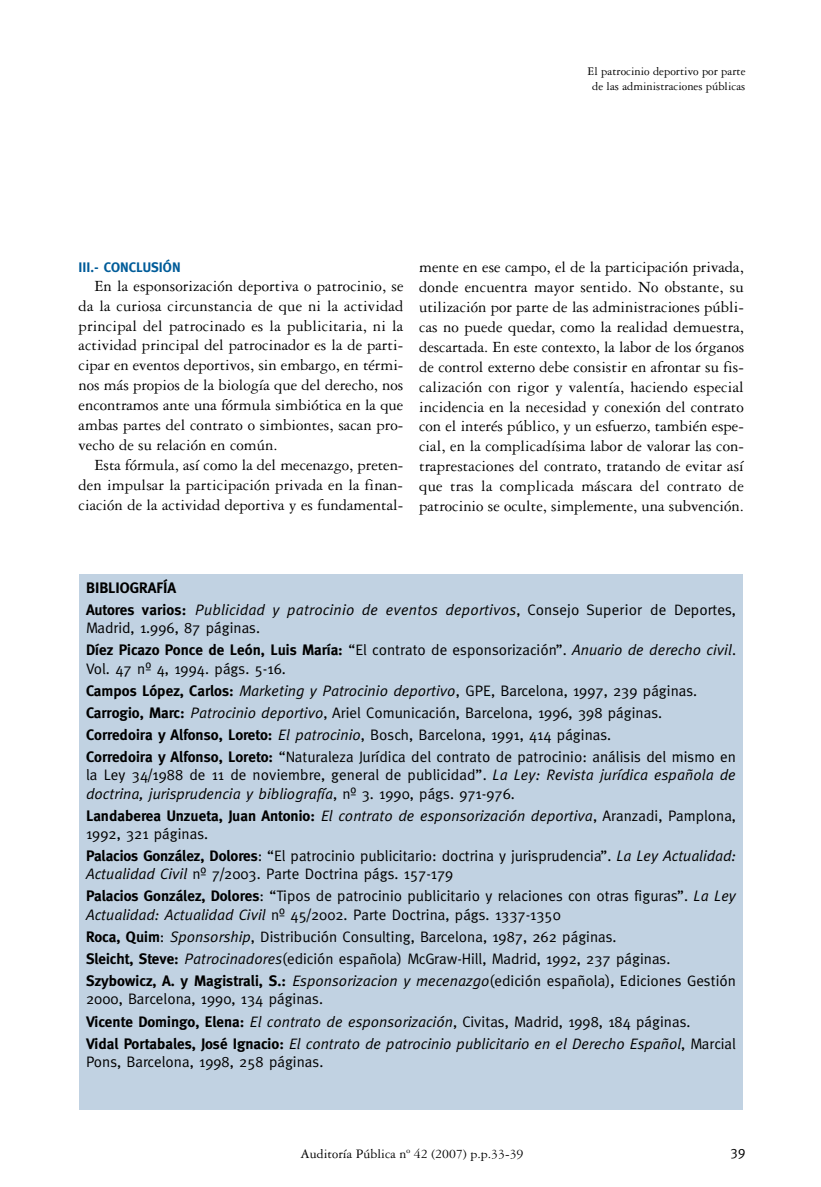
<style>
.page{position:relative;width:821px;height:1187px;background:#fff}
.page>*{position:absolute;margin:0;border:0;box-sizing:border-box;transform-origin:0 0}
.t1{font:16.5px/19.8px "Garamond Three";color:#000;text-align:justify}
.t2{font:15.15px/22.2px "Meta";color:#000}
.t3{font:italic 15.15px/22px "Meta";letter-spacing:.005em;color:#000}
.t4{font:13.8px "Garamond Three";color:#000}
.t5{font:700 13.8px "Meta";color:#005c99}
.t6{font:13.8px "Meta";color:#000}
.t7{font:12.45px/14.9px "Garamond Three";color:#000;text-align:center}
.s1{font-weight:700;font-style:normal}
.s2{font-style:normal}
.s3{font-weight:700}
.s4{font-style:italic}
</style>
<div class="page">
<div style="left:79px;top:574px;width:663px;height:535px;background:#c1d2e2"></div>
<p class="t7" style="left:587px;top:65px;width:159px">El patrocinio deportivo por parte de las administraciones públicas</p>
<p class="t5" style="left:79px;top:261px;width:103px">III.- CONCLUSIÓN</p>
<p class="t1" style="left:79px;top:277px;width:326px;text-indent:16px">En la esponsorización deportiva o patrocinio, se da la curiosa circunstancia de que ni la actividad principal del patrocinado es la publicitaria, ni la actividad principal del patrocinador es la de parti&shy;cipar en eventos deportivos, sin embargo, en térmi&shy;nos más propios de la biología que del derecho, nos encontramos ante una fórmula simbiótica en la que ambas partes del contrato o simbiontes, sacan pro&shy;vecho de su relación en común.</p>
<p class="t1" style="left:79px;top:456px;width:326px;text-indent:16px">Esta fórmula, así como la del mecenazgo, preten&shy;den impulsar la participación privada en la finan&shy;ciación de la actividad deportiva y es fundamental-</p>
<p class="t1" style="left:419px;top:259px;width:326px">mente en ese campo, el de la participación privada, donde encuentra mayor sentido. No obstante, su utilización por parte de las administraciones públi&shy;cas no puede quedar, como la realidad demuestra, descartada. En este contexto, la labor de los órganos de control externo debe consistir en afrontar su fis&shy;calización con rigor y valentía, haciendo especial incidencia en la necesidad y conexión del contrato con el interés público, y un esfuerzo, también espe&shy;cial, en la complicadísima labor de valorar las con&shy;traprestaciones del contrato, tratando de evitar así que tras la complicada máscara del contrato de patrocinio se oculte, simplemente, una subvención.</p>
<p class="t3" style="left:86px;top:577px;width:651px"><span class="s1">BIBLIOGRAFÍA<br>Autores varios:</span> Publicidad y patrocinio de eventos deportivos<span class="s2">, Consejo Superior de Deportes,</span></p>
<p class="t2" style="left:86px;top:617px;width:651px">Madrid, 1.996, 87 páginas.<br><span class="s3">Díez Picazo Ponce de León, Luis María:</span> “El contrato de esponsorización”. <span class="s4">Anuario de derecho civil</span>.</p>
<p class="t2" style="left:86px;top:658px;width:651px">Vol. 47 nº 4, 1994. págs. 5-16.<br><span class="s3">Campos López, Carlos:</span> <span class="s4">Marketing y Patrocinio deportivo</span>, GPE, Barcelona, 1997, 239 páginas.<br><span class="s3">Carrogio, Marc:</span> <span class="s4">Patrocinio deportivo</span>, Ariel Comunicación, Barcelona, 1996, 398 páginas.<br><span class="s3">Corredoira y Alfonso, Loreto:</span> <span class="s4">El patrocinio</span>, Bosch, Barcelona, 1991, 414 páginas.<br><span class="s3">Corredoira y Alfonso, Loreto:</span> “Naturaleza Jurídica del contrato de patrocinio: análisis del mismo en</p>
<p class="t2" style="left:86px;top:767px;width:651px;line-height:18.1px">la Ley 34/1988 de 11 de noviembre, general de publicidad”. <span class="s4">La Ley: Revista jurídica española de doctrina, jurisprudencia y bibliografía</span>, nº 3. 1990, págs. 971-976.</p>
<p class="t3" style="left:86px;top:807px;width:651px;line-height:18.1px"><span class="s1">Landaberea Unzueta, Juan Antonio:</span> El contrato de esponsorización deportiva<span class="s2">, Aranzadi, Pamplona,<br>1992, 321 páginas.</span></p>
<p class="t2" style="left:86px;top:847px;width:651px;line-height:18.1px"><span class="s3">Palacios González, Dolores</span>: “El patrocinio publicitario: doctrina y jurisprudencia”. <span class="s4">La Ley Actualidad:<br>Actualidad Civil</span> nº 7/2003. Parte Doctrina págs. 157-179</p>
<p class="t2" style="left:86px;top:887px;width:651px;line-height:18.1px"><span class="s3">Palacios González, Dolores</span>: “Tipos de patrocinio publicitario y relaciones con otras figuras”. <span class="s4">La Ley<br>Actualidad: Actualidad Civil</span> nº 45/2002. Parte Doctrina, págs. 1337-1350</p>
<p class="t2" style="left:86px;top:926px;width:651px"><span class="s3">Roca, Quim</span>: <span class="s4">Sponsorship</span>, Distribución Consulting, Barcelona, 1987, 262 páginas.<br><span class="s3">Sleicht, Steve:</span> <span class="s4">Patrocinadores</span>(edición española) McGraw-Hill, Madrid, 1992, 237 páginas.<br><span class="s3">Szybowicz, A. y Magistrali, S.:</span> <span class="s4">Esponsorizacion y mecenazgo</span>(edición española), Ediciones Gestión</p>
<p class="t3" style="left:86px;top:988px;width:651px"><span class="s2">2000, Barcelona, 1990, 134 páginas.<br></span><span class="s1">Vicente Domingo, Elena:</span> El contrato de esponsorización<span class="s2">, Civitas, Madrid, 1998, 184 páginas.<br></span><span class="s1">Vidal Portabales, José Ignacio:</span> El contrato de patrocinio publicitario en el Derecho Español<span class="s2">, Marcial</span></p>
<p class="t2" style="left:86px;top:1051px;width:239px">Pons, Barcelona, 1998, 258 páginas.</p>
<p class="t4" style="left:300px;top:1148px;width:224px">Auditoría Pública nº 42 (2007) p.p.33-39</p>
<p class="t6" style="left:730px;top:1144px;width:16px">39</p>
</div>
